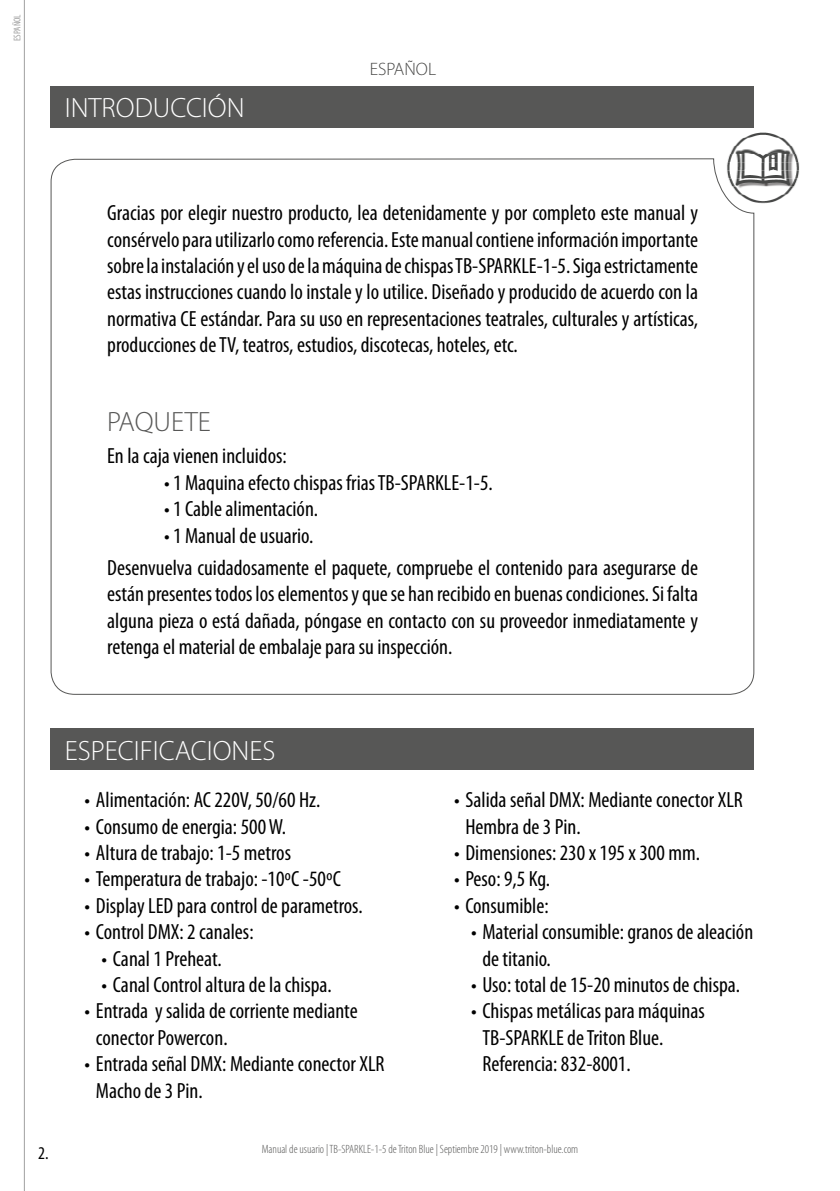
<style>
.page{position:relative;width:840px;height:1191px;background:#fff}
.page>*{position:absolute;margin:0;border:0;box-sizing:border-box;transform-origin:0 0}
.t1{font:300 28px "Myriad Pro";color:#fff}
.t2{font:300 28px "Myriad Pro";color:#575756}
.t3{font:condensed 22px/26.4px "Myriad Pro";color:#000}
.t4{font:300 18px "Myriad Pro";color:#474746}
.t5{font:condensed 18px "Myriad Pro";color:#000}
.t6{font:300 condensed 12px "Myriad Pro";color:#575756}
.t7{font:condensed 9.8px "Myriad Pro";color:#a1a1a1}
</style>
<div class="page">
<hr style="left:24px;top:0;width:1px;height:1191px;background:#a1a1a1">
<div style="left:51px;top:86px;width:703px;height:41px;background:#575756"></div>
<div style="left:51px;top:728px;width:703px;height:42px;background:#575756"></div>
<svg style="left:50px;top:158px;width:704px;height:537px"></svg>
<img style="left:744px;top:132px;width:39px;height:6px">
<img style="left:735px;top:138px;width:57px;height:8px">
<img style="left:730px;top:146px;width:66px;height:8px">
<img style="left:724px;top:154px;width:76px;height:24px">
<img style="left:725px;top:178px;width:73px;height:9px">
<img style="left:729px;top:187px;width:65px;height:8px">
<img style="left:735px;top:195px;width:51px;height:8px">
<img style="left:747px;top:203px;width:19px;height:3px">
<p class="t7" style="left:12px;top:41px;width:28px;rotate:-90deg">español</p>
<p class="t1" style="left:65px;top:92px;width:181px">INTRODUCCIÓN</p>
<p class="t4" style="left:369px;top:59px;width:68px">ESPAÑOL</p>
<p class="t3" style="left:107px;top:200px;width:592px;text-align:justify">Gracias por elegir nuestro producto, lea detenidamente y por completo este manual y consérvelo para utilizarlo como referencia. Este manual contiene información importante sobre la instalación y el uso de la máquina de chispas TB-SPARKLE-1-5. Siga estrictamente estas instrucciones cuando lo instale y lo utilice. Diseñado y producido de acuerdo con la normativa CE estándar. Para su uso en representaciones teatrales, culturales y artísticas, producciones de TV, teatros, estudios, discotecas, hoteles, etc.</p>
<p class="t2" style="left:107px;top:406px;width:105px">PAQUETE</p>
<p class="t3" style="left:107px;top:443px;width:181px">En la caja vienen incluidos:</p>
<p class="t3" style="left:164px;top:470px;width:330px">• 1 Maquina efecto chispas frias TB-SPARKLE-1-5.</p>
<p class="t3" style="left:164px;top:496px;width:156px">• 1 Cable alimentación.</p>
<p class="t3" style="left:107px;top:520px;width:592px;line-height:32px;text-indent:57px">• 1 Manual de usuario.<br>Desenvuelva cuidadosamente el paquete, compruebe el contenido para asegurarse de</p>
<p class="t3" style="left:107px;top:581px;width:592px;text-align:justify">están presentes todos los elementos y que se han recibido en buenas condiciones. Si falta alguna pieza o está dañada, póngase en contacto con su proveedor inmediatamente y retenga el material de embalaje para su inspección.</p>
<p class="t5" style="left:38px;top:1143px;width:12px">2.</p>
<p class="t1" style="left:65px;top:735px;width:212px">ESPECIFICACIONES</p>
<p class="t3" style="left:85px;top:787px;width:237px">• Alimentación: AC 220V, 50/60 Hz.</p>
<p class="t3" style="left:85px;top:813px;width:203px">• Consumo de energia: 500 W.</p>
<p class="t3" style="left:85px;top:840px;width:208px">• Altura de trabajo: 1-5 metros</p>
<p class="t3" style="left:85px;top:866px;width:257px">• Temperatura de trabajo: -10ºC -50ºC</p>
<p class="t3" style="left:85px;top:892px;width:279px">• Display LED para control de parametros.</p>
<p class="t3" style="left:85px;top:919px;width:170px">• Control DMX: 2 canales:</p>
<p class="t3" style="left:102px;top:945px;width:121px">• Canal 1 Preheat.</p>
<p class="t3" style="left:102px;top:972px;width:232px">• Canal Control altura de la chispa.</p>
<p class="t3" style="left:96px;top:998px;width:263px;text-indent:-11px">• Entrada y salida de corriente mediante conector Powercon.</p>
<p class="t3" style="left:96px;top:1051px;width:290px;text-indent:-11px">• Entrada señal DMX: Mediante conector XLR<br>Macho de 3 Pin.</p>
<p class="t3" style="left:465px;top:787px;width:279px;text-indent:-11px">• Salida señal DMX: Mediante conector XLR<br>Hembra de 3 Pin.</p>
<p class="t3" style="left:454px;top:840px;width:247px">• Dimensiones: 230 x 195 x 300 mm.</p>
<p class="t3" style="left:454px;top:866px;width:98px">• Peso: 9,5 Kg.</p>
<p class="t3" style="left:454px;top:892px;width:96px">• Consumible:</p>
<p class="t3" style="left:482px;top:919px;width:272px;text-indent:-11px">• Material consumible: granos de aleación de titanio.</p>
<p class="t3" style="left:471px;top:972px;width:270px">• Uso: total de 15-20 minutos de chispa.</p>
<p class="t3" style="left:482px;top:998px;width:224px;text-indent:-11px">• Chispas metálicas para máquinas<br>TB-SPARKLE de Triton Blue.<br>Referencia: 832-8001.</p>
<p class="t6" style="left:261px;top:1142px;width:318px">Manual de usuario | TB-SPARKLE-1-5 de Triton Blue | Septiembre 2019 | www.triton-blue.com</p>
</div>
